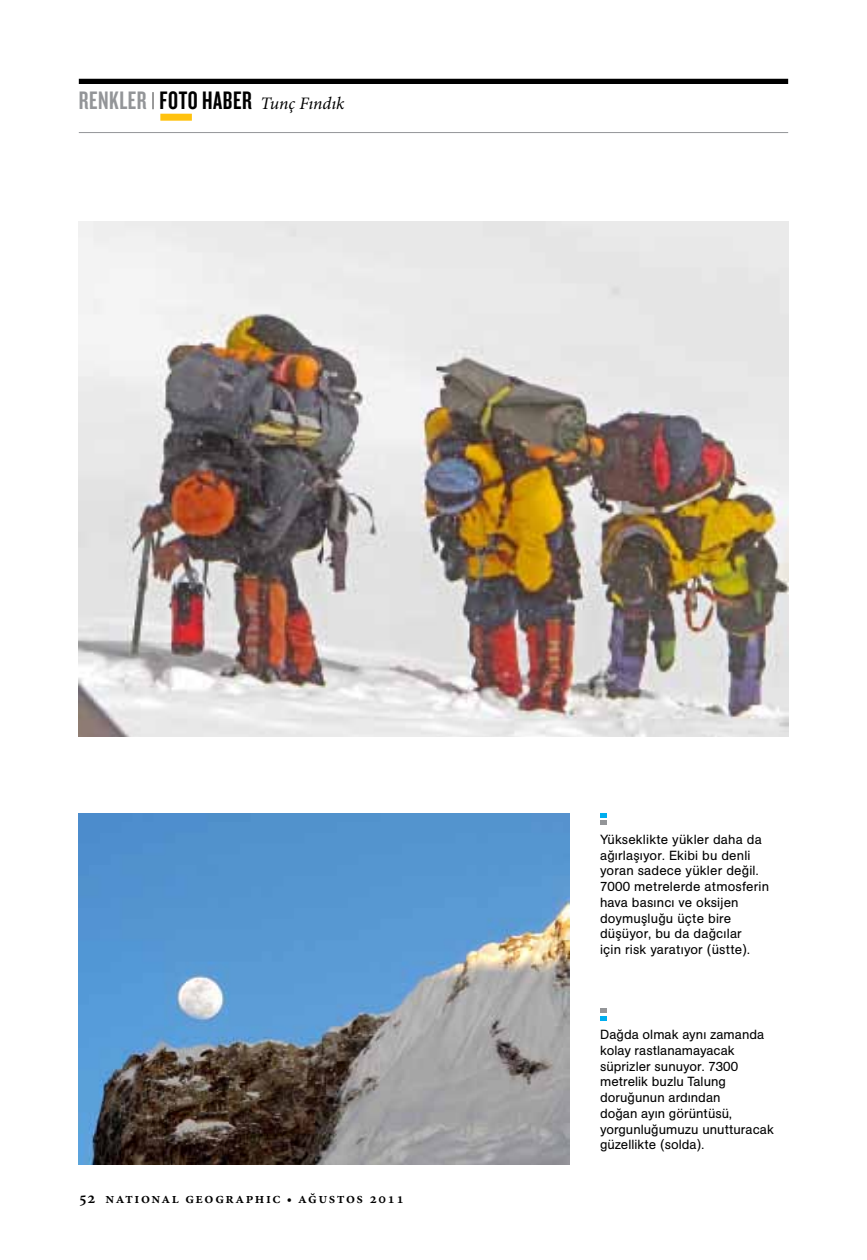
<style>
.page{position:relative;width:867px;height:1260px;background:#fff}
.page>*{position:absolute;margin:0;border:0;box-sizing:border-box;transform-origin:0 0}
.t1{font:italic 17.5px "Minion Pro";letter-spacing:-.005em;color:#000}
.t2{font:600 14.88px "Minion Pro";letter-spacing:.1em;color:#000}
.t3{font:13.12px/15.8px "AG Book Pro";letter-spacing:.005em;color:#000}
.s1{font-family:"Knockout HTF48 Featherweight";font-style:normal;font-size:26.25px;color:#939598}
.s2{font-family:"Knockout HTF48 Featherweight";font-style:normal;font-size:26.25px}
.s3{font-size:16.62px}
.s4{font-size:13.12px}
</style>
<div class="page">
<hr style="left:79px;top:132px;width:709px;height:1px;background:#939598">
<div style="left:79px;top:79px;width:709px;height:5px;background:#000"></div>
<div style="left:160px;top:114px;width:32px;height:7px;background:#ffc20e"></div>
<img style="left:79px;top:813px;width:490px;height:352px">
<img style="left:79px;top:221px;width:709px;height:515px">
<svg style="left:600px;top:1008px;width:6px;height:12px"></svg>
<svg style="left:600px;top:813px;width:6px;height:12px"></svg>
<h1 class="t1" style="left:79px;top:92px;width:267px"><span class="s1">RENKLER</span> <sup>|</sup> <span class="s2">FOTO HABER</span> Tunç Fındık</h1>
<p class="t2" style="left:79px;top:1188px;width:327px"><span class="s3">52</span> national geographic <span class="s4">•</span> ağustos 2011</p>
<p class="t3" style="left:600px;top:831px;width:170px">Yükseklikte yükler daha da ağırlaşıyor. Ekibi bu denli yoran sadece yükler değil.<br>7000 metrelerde atmosferin hava basıncı ve oksijen doymuşluğu üçte bire düşüyor, bu da dağcılar<br>için risk yaratıyor (üstte).</p>
<p class="t3" style="left:600px;top:1026px;width:175px">Dağda olmak aynı zamanda kolay rastlanamayacak süprizler sunuyor. 7300 metrelik buzlu Talung doruğunun ardından<br>doğan ayın görüntüsü, yorgunluğumuzu unutturacak güzellikte (solda).</p>
</div>
